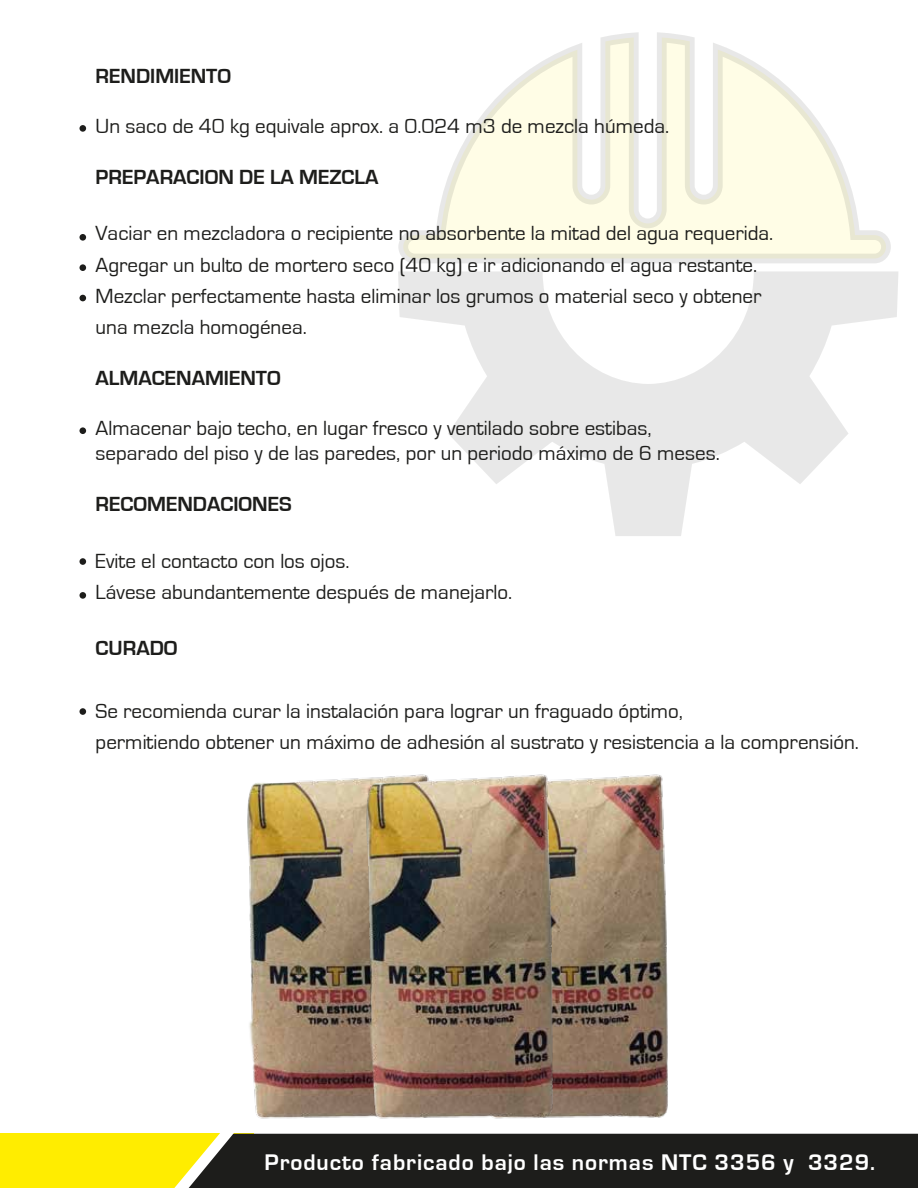
<style>
.page{position:relative;width:918px;height:1188px;background:#fff}
.page>*{position:absolute;margin:0;border:0;box-sizing:border-box;transform-origin:0 0}
.t1{font:700 23.25px "Eurostile";letter-spacing:.04em;color:#fff}
.t2{font:21px/31.2px "Eurostile";color:#1d1d1b}
.t3{font:700 21px "Eurostile";color:#1d1d1b}
</style>
<div class="page">
<div style="left:0;top:1134px;width:253px;height:54px;background:#ffed00"></div>
<div style="left:174px;top:1133px;width:744px;height:55px;background:#1d1d1b"></div>
<svg style="left:398px;top:271px;width:500px;height:265px"></svg>
<svg style="left:398px;top:32px;width:493px;height:231px"></svg>
<div style="left:80px;top:234px;width:6px;height:7px;background:#1d1d1b;border-radius:50%"></div>
<div style="left:80px;top:125px;width:6px;height:7px;background:#1d1d1b;border-radius:50%"></div>
<div style="left:80px;top:264px;width:6px;height:7px;background:#1d1d1b;border-radius:50%"></div>
<svg style="left:80px;top:295px;width:6px;height:6px"></svg>
<div style="left:80px;top:427px;width:6px;height:7px;background:#1d1d1b;border-radius:50%"></div>
<div style="left:80px;top:558px;width:6px;height:7px;background:#1d1d1b;border-radius:50%"></div>
<div style="left:80px;top:592px;width:6px;height:7px;background:#1d1d1b;border-radius:50%"></div>
<div style="left:80px;top:708px;width:6px;height:7px;background:#1d1d1b;border-radius:50%"></div>
<img style="left:582px;top:774px;width:86px;height:344px">
<img style="left:247px;top:778px;width:104px;height:341px">
<img style="left:351px;top:774px;width:231px;height:345px">
<p class="t3" style="left:96px;top:66px;width:137px">RENDIMIENTO</p>
<p class="t2" style="left:96px;top:111px;width:575px">Un saco de 40 kg equivale aprox. a 0.024 m3 de mezcla húmeda.</p>
<p class="t3" style="left:96px;top:167px;width:285px">PREPARACION DE LA MEZCLA</p>
<p class="t2" style="left:96px;top:218px;width:679px">Vaciar en mezcladora o recipiente no absorbente la mitad del agua requerida.<br>Agregar un bulto de mortero seco (40 kg) e ir adicionando el agua restante.<br>Mezclar perfectamente hasta eliminar los grumos o material seco y obtener una mezcla homogénea.</p>
<p class="t3" style="left:96px;top:368px;width:187px">ALMACENAMIENTO</p>
<p class="t2" style="left:96px;top:416px;width:626px;line-height:25.2px">Almacenar bajo techo, en lugar fresco y ventilado sobre estibas, separado del piso y de las paredes, por un periodo máximo de 6 meses.</p>
<p class="t3" style="left:96px;top:494px;width:198px">RECOMENDACIONES</p>
<p class="t2" style="left:96px;top:546px;width:418px">Evite el contacto con los ojos.<br>Lávese abundantemente después de manejarlo.</p>
<p class="t3" style="left:96px;top:639px;width:83px">CURADO</p>
<p class="t2" style="left:96px;top:696px;width:765px">Se recomienda curar la instalación para lograr un fraguado óptimo,<br>permitiendo obtener un máximo de adhesión al sustrato y resistencia a la comprensión.</p>
<p class="t1" style="left:264px;top:1151px;width:612px">Producto fabricado bajo las normas NTC 3356 y 3329.</p>
</div>
